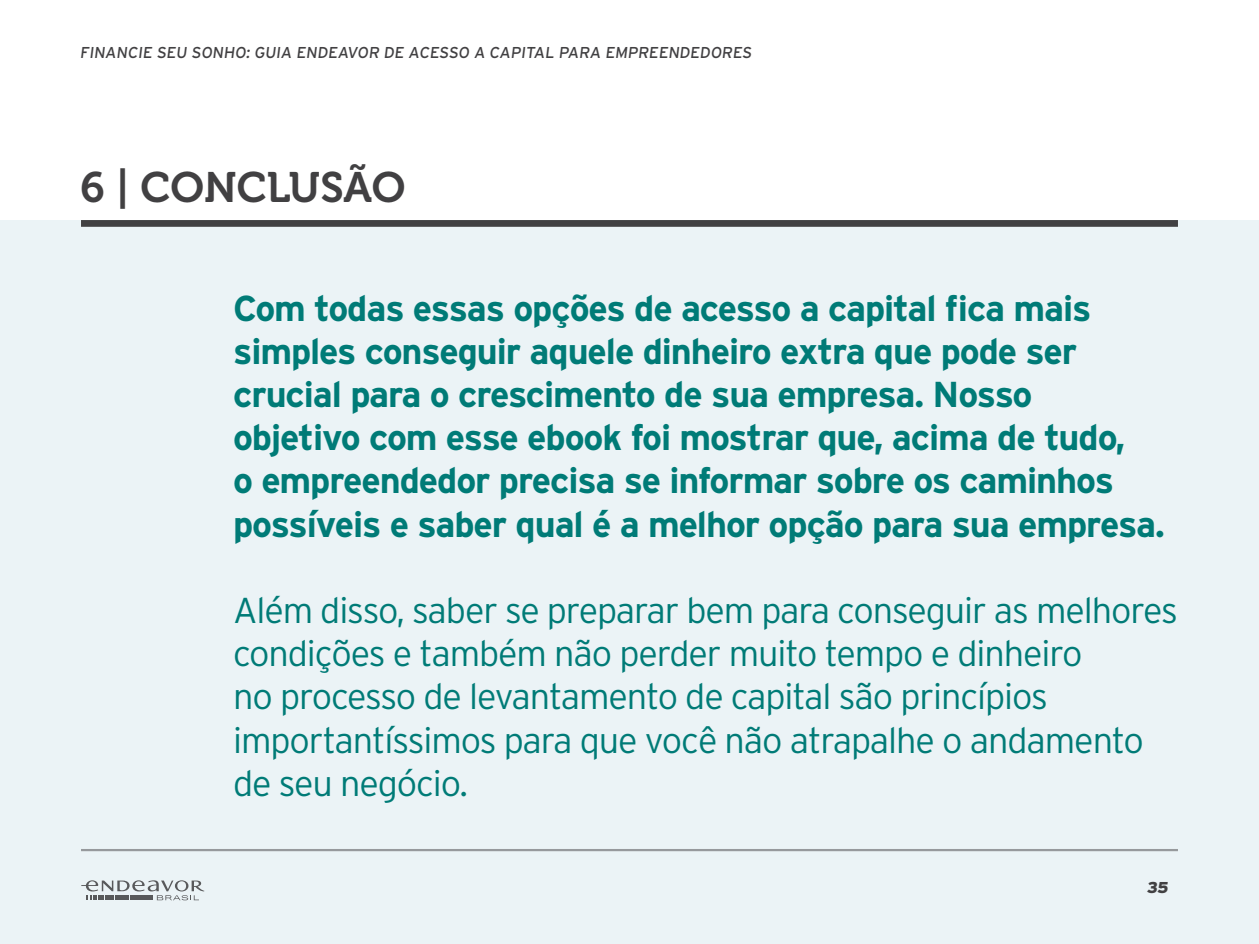
<style>
.page{position:relative;width:1259px;height:944px;background:#fff}
.page>*{position:absolute;margin:0;border:0;box-sizing:border-box;transform-origin:0 0}
.t1{font:42.3px "Museo 700";color:#414042}
.t2{font:700 36px/43.2px "Interstate";letter-spacing:-.03em;color:#007b77}
.t3{font:300 36px/43.2px "Interstate";letter-spacing:-.03em;color:#007b77}
.t4{font:15.75px "Interstate";color:#414042}
.t5{font:900 15.75px "Interstate";color:#414042}
</style>
<div class="page">
<div style="left:0;top:220px;width:1259px;height:724px;background:#ebf3f6"></div>
<svg style="left:81px;top:880px;width:123px;height:20px"></svg>
<div style="left:81px;top:220px;width:1097px;height:7px;background:#414042"></div>
<hr style="left:81px;top:849px;width:1097px;height:2px;background:#414042">
<p class="t4" style="left:80px;top:44px;width:675px">FINANCIE SEU SONHO: GUIA ENDEAVOR DE ACESSO A CAPITAL PARA EMPREENDEDORES</p>
<p class="t1" style="left:81px;top:164px;width:237px">6 | CONCLUSÃ</p>
<p class="t1" style="left:372px;top:164px;width:35px">O</p>
<p class="t2" style="left:233px;top:286px;width:933px">Com todas essas opções de acesso a capital fica mais simples conseguir aquele dinheiro extra que pode ser crucial para o crescimento de sua empresa. Nosso objetivo com esse ebook foi mostrar que, acima de tudo,<br>o empreendedor precisa se informar sobre os caminhos possíveis e saber qual é a melhor opção para sua empresa.</p>
<p class="t3" style="left:233px;top:588px;width:946px">Além disso, saber se preparar bem para conseguir as melhores condições e também não perder muito tempo e dinheiro<br>no processo de levantamento de capital são princípios importantíssimos para que você não atrapalhe o andamento de seu negócio.</p>
<p class="t5" style="left:1146px;top:878px;width:25px">35</p>
</div>
